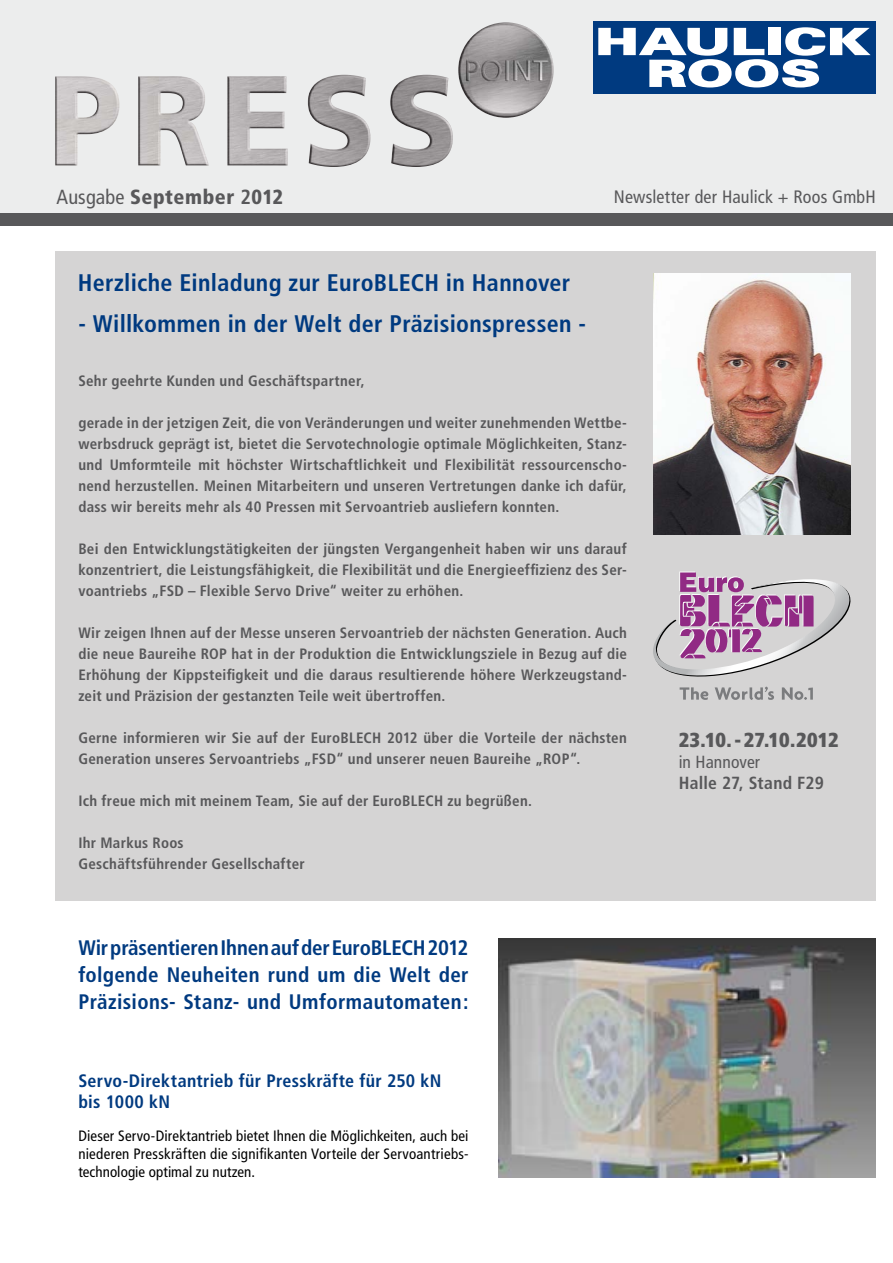
<style>
.page{position:relative;width:893px;height:1263px;background:#fff}
.page>*{position:absolute;margin:0;border:0;box-sizing:border-box;transform-origin:0 0}
.t1{font:700 condensed 24px "Frutiger";letter-spacing:.015em;color:#003a80}
.t2{font:700 condensed 21px/27px "Frutiger";letter-spacing:.02em;color:#003a80;text-align:justify}
.t3{font:900 condensed 20.4px "Frutiger";letter-spacing:.02em;color:#58585a}
.t4{font:900 condensed 20.25px "Frutiger";letter-spacing:.005em;color:#58585a}
.t5{font:700 condensed 18px/21px "Frutiger";letter-spacing:.015em;color:#003a80}
.t6{font:condensed 18px "Frutiger";letter-spacing:.01em;color:#58585a}
.t7{font:700 condensed 17.55px "Frutiger";letter-spacing:.01em;color:#58585a}
.t8{font:condensed 17.55px "Frutiger";letter-spacing:.005em;color:#58585a}
.t9{font:700 condensed 15px/21px "Frutiger";letter-spacing:.02em;color:#58585a;text-align:justify}
.t10{font:condensed 15px/18px "Frutiger";letter-spacing:.01em;color:#000;text-align:justify}
.s1{font-weight:400}
.s2{font-weight:700}
</style>
<div class="page">
<div style="left:0;top:0;width:893px;height:213px;background:#eceded"></div>
<div style="left:0;top:213px;width:893px;height:13px;background:#58585a"></div>
<div style="left:55px;top:252px;width:821px;height:649px;background:#d5d4d4"></div>
<img style="left:653px;top:273px;width:197px;height:262px">
<img style="left:499px;top:939px;width:377px;height:239px">
<img style="left:55px;top:22px;width:499px;height:145px">
<div style="left:593px;top:21px;width:282px;height:73px;background:#003a80"></div>
<svg style="left:598px;top:27px;width:273px;height:60px"></svg>
<svg style="left:653px;top:571px;width:198px;height:129px"></svg>
<h3 class="t3" style="left:57px;top:184px;width:228px"><span class="s1">Ausgabe</span> September <span class="s2">2</span>012</h3>
<p class="t6" style="left:614px;top:186px;width:264px">Newsletter der Haulick + Roos GmbH</p>
<h1 class="t1" style="left:78px;top:269px;width:494px">Herzliche Einladung zur EuroBLECH in Hannover</h1>
<h1 class="t1" style="left:78px;top:309px;width:509px">- Willkommen in der Welt der Präzisionspressen -</h1>
<p class="t9" style="left:78px;top:370px;width:288px">Sehr geehrte Kunden und Geschäftspartner,</p>
<p class="t9" style="left:78px;top:412px;width:550px">gerade in der jetzigen Zeit, die von Veränderungen und weiter zunehmenden Wettbe&shy;werbsdruck geprägt ist, bietet die Servotechnologie optimale Möglichkeiten, Stanz&shy;und Umformteile mit höchster Wirtschaftlichkeit und Flexibilität ressourcenscho&shy;nend herzustellen. Meinen Mitarbeitern und unseren Vertretungen danke ich dafür, dass wir bereits mehr als 40 Pressen mit Servoantrieb ausliefern konnten.</p>
<p class="t9" style="left:78px;top:538px;width:550px">Bei den Entwicklungstätigkeiten der jüngsten Vergangenheit haben wir uns darauf konzentriert, die Leistungsfähigkeit, die Flexibilität und die Energieeffizienz des Ser&shy;voantriebs „FSD – Flexible Servo Drive“ weiter zu erhöhen.</p>
<p class="t9" style="left:78px;top:622px;width:550px">Wir zeigen Ihnen auf der Messe unseren Servoantrieb der nächsten Generation. Auch die neue Baureihe ROP hat in der Produktion die Entwicklungsziele in Bezug auf die Erhöhung der Kippsteifigkeit und die daraus resultierende höhere Werkzeugstand&shy;zeit und Präzision der gestanzten Teile weit übertroffen.</p>
<p class="t9" style="left:78px;top:727px;width:550px">Gerne informieren wir Sie auf der EuroBLECH 2012 über die Vorteile der nächsten<br>Generation unseres Servoantriebs „FSD“ und unserer neuen Baureihe „ROP“.</p>
<p class="t9" style="left:78px;top:790px;width:455px">Ich freue mich mit meinem Team, Sie auf der EuroBLECH zu begrüßen.</p>
<p class="t9" style="left:78px;top:832px;width:228px">Ihr Markus Roos<br>Geschäftsführender Gesellschafter</p>
<h2 class="t2" style="left:78px;top:934px;width:392px">Wir präsentieren Ihnen auf der EuroBLECH 2012 folgende Neuheiten rund um die Welt der Präzisions- Stanz- und Umformautomaten:</h2>
<p class="t5" style="left:78px;top:1070px;width:365px">Servo-Direktantrieb für Presskräfte für 250 kN bis 1000 kN</p>
<p class="t10" style="left:78px;top:1126px;width:392px">Dieser Servo-Direktantrieb bietet Ihnen die Möglichkeiten, auch bei niederen Presskräften die signifikanten Vorteile der Servoantriebs&shy;technologie optimal zu nutzen.</p>
<h3 class="t4" style="left:679px;top:728px;width:161px">23.10. - 27.10.2012</h3>
<p class="t8" style="left:679px;top:752px;width:83px">in Hannover</p>
<p class="t7" style="left:679px;top:773px;width:147px">Halle 27, Stand F29</p>
</div>
